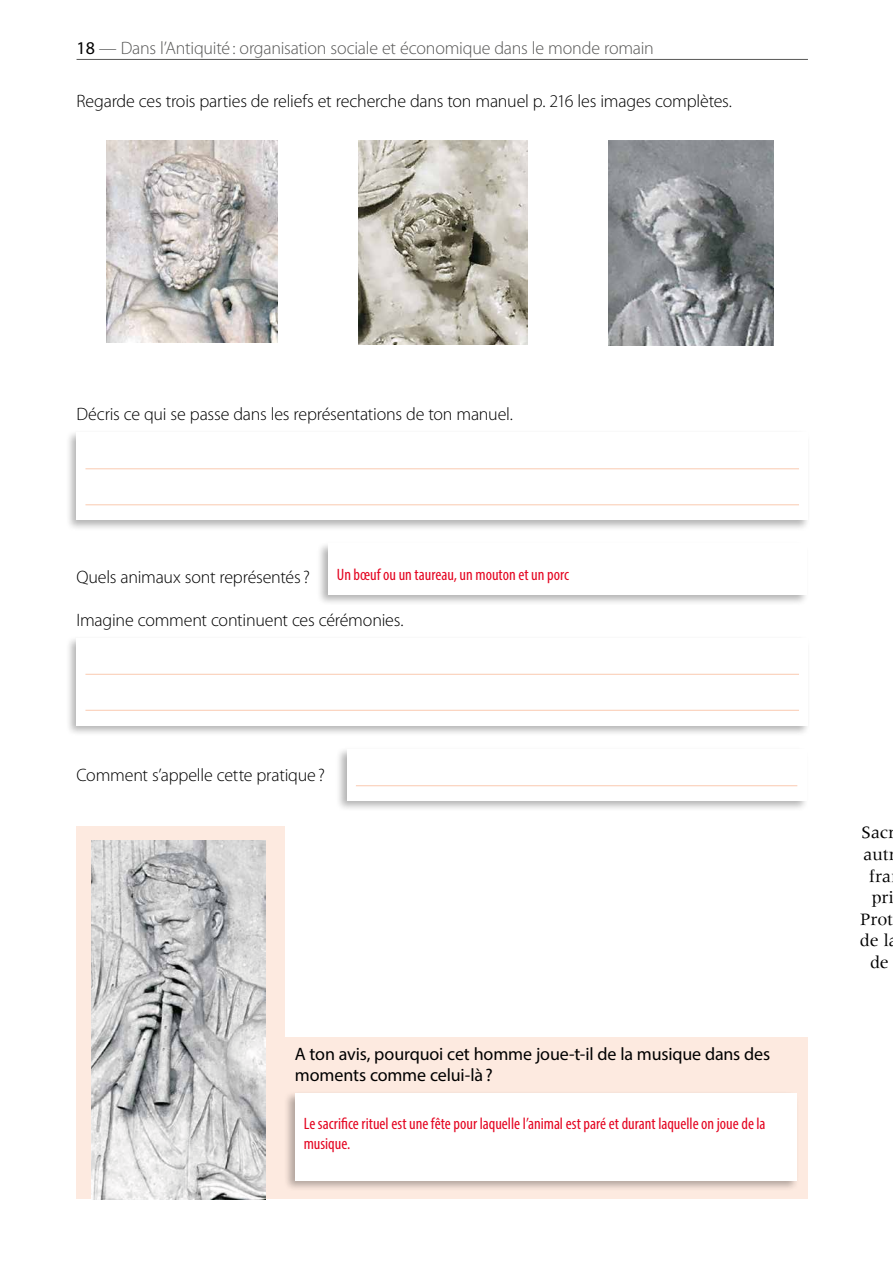
<style>
.page{position:relative;width:893px;height:1263px;background:#fff}
.page>*{position:absolute;margin:0;border:0;box-sizing:border-box;transform-origin:0 0}
.t1{font:300 18px "Myriad Pro";letter-spacing:-.015em;color:#000}
.t2{font:18px/21.6px "Myriad Pro";letter-spacing:-.01em;color:#000}
.t3{font:300 18px "Myriad Pro";letter-spacing:-.015em;color:#575756}
.t4{font:18px/21.6px "Meridien LT Std";letter-spacing:-.005em;color:#000;text-align:center}
.t5{font:condensed 16.5px/19.5px "Myriad Pro";color:#e40521}
.s1{font-weight:400;color:#000}
</style>
<div class="page">
<hr style="left:77px;top:59px;width:731px;height:1px;background:#575756">
<div style="left:77px;top:826px;width:208px;height:372px;background:#fdeae0"></div>
<div style="left:65px;top:429px;width:746px;height:102px;background:#000;opacity:.3"></div>
<div style="left:77px;top:432px;width:731px;height:88px;background:#fff"></div>
<hr style="left:85px;top:468px;width:714px;height:1px;background:#facab0">
<hr style="left:85px;top:504px;width:714px;height:1px;background:#facab0">
<div style="left:316px;top:541px;width:493px;height:65px;background:#000;opacity:.3"></div>
<div style="left:328px;top:544px;width:478px;height:51px;background:#fff"></div>
<div style="left:65px;top:635px;width:746px;height:102px;background:#000;opacity:.3"></div>
<div style="left:77px;top:638px;width:731px;height:87px;background:#fff"></div>
<hr style="left:85px;top:674px;width:714px;height:1px;background:#facab0">
<hr style="left:85px;top:710px;width:714px;height:1px;background:#facab0">
<div style="left:335px;top:746px;width:474px;height:65px;background:#000;opacity:.3"></div>
<div style="left:347px;top:749px;width:459px;height:51px;background:#fff"></div>
<hr style="left:356px;top:785px;width:441px;height:1px;background:#facab0">
<div style="left:282px;top:1037px;width:526px;height:162px;background:#fdeae0"></div>
<div style="left:283px;top:1090px;width:516px;height:102px;background:#000;opacity:.3"></div>
<div style="left:295px;top:1093px;width:502px;height:88px;background:#fff"></div>
<img style="left:106px;top:140px;width:172px;height:203px">
<img style="left:359px;top:140px;width:168px;height:204px">
<img style="left:608px;top:140px;width:166px;height:206px">
<img style="left:91px;top:840px;width:175px;height:359px">
<p class="t3" style="left:77px;top:38px;width:579px"><span class="s1">18</span> — Dans l’Antiquité : organisation sociale et économique dans le monde romain</p>
<p class="t1" style="left:77px;top:91px;width:657px">Regarde ces trois parties de reliefs et recherche dans ton manuel p. 216 les images complètes.</p>
<p class="t1" style="left:77px;top:404px;width:438px">Décris ce qui se passe dans les représentations de ton manuel.</p>
<p class="t1" style="left:77px;top:567px;width:235px">Quels animaux sont représentés?</p>
<p class="t5" style="left:337px;top:564px;width:234px">Un bœuf ou un taureau, un mouton et un porc</p>
<p class="t1" style="left:77px;top:610px;width:329px">Imagine comment continuent ces cérémonies.</p>
<p class="t1" style="left:77px;top:765px;width:250px">Comment s’appelle cette pratique ?</p>
<p class="t2" style="left:295px;top:1042px;width:477px">A ton avis, pourquoi cet homme joue-t-il de la musique dans des moments comme celui-là ?</p>
<p class="t5" style="left:304px;top:1114px;width:463px">Le sacrifice rituel est une fête pour laquelle l’animal est paré et durant laquelle on joue de la musique.</p>
<p class="t4" style="left:860px;top:822px;width:38px">Sacr autr fra pri<br>Prot de l de</p>
</div>
